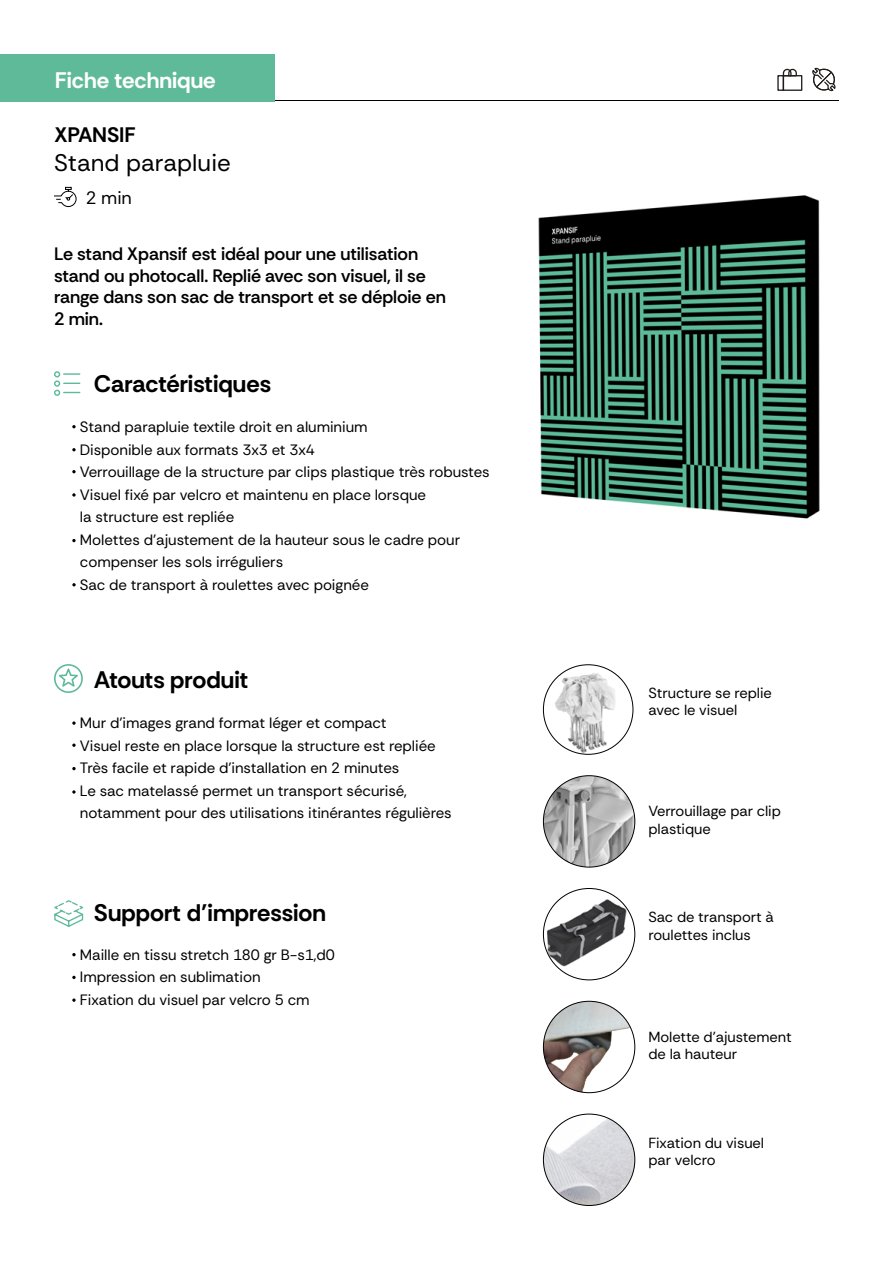
<style>
.page{position:relative;width:893px;height:1263px;background:#fff}
.page>*{position:absolute;margin:0;border:0;box-sizing:border-box;transform-origin:0 0}
.t1{font:700 24px "Rethink Sans";color:#000}
.t2{font:24px "Rethink Sans";color:#000}
.t3{font:700 22.5px "Rethink Sans";color:#fff}
.t4{font:700 21px "Rethink Sans";letter-spacing:-.01em;color:#000}
.t5{font:600 18px/21.6px "Rethink Sans";letter-spacing:-.005em;color:#000}
.t6{font:18px "Rethink Sans";color:#000}
.t7{font:15px/22.5px "Rethink Sans";letter-spacing:-.005em;color:#000}
.t8{font:14.7px/17.5px "Rethink Sans";letter-spacing:-.005em;color:#000}
</style>
<div class="page">
<hr style="left:275px;top:100px;width:564px;height:1px;background:#000">
<img style="left:543px;top:893px;width:92px;height:83px">
<img style="left:543px;top:776px;width:92px;height:91px;border-radius:46px">
<img style="left:548px;top:665px;width:81px;height:89px">
<div style="left:0;top:54px;width:275px;height:47px;background:#5eba99"></div>
<svg style="left:54px;top:187px;width:23px;height:20px"></svg>
<svg style="left:72px;top:425px;width:4px;height:3px"></svg>
<svg style="left:72px;top:448px;width:4px;height:3px"></svg>
<svg style="left:72px;top:470px;width:4px;height:3px"></svg>
<svg style="left:72px;top:493px;width:4px;height:4px"></svg>
<svg style="left:72px;top:539px;width:4px;height:3px"></svg>
<svg style="left:72px;top:721px;width:4px;height:4px"></svg>
<svg style="left:72px;top:767px;width:4px;height:3px"></svg>
<svg style="left:72px;top:790px;width:4px;height:4px"></svg>
<svg style="left:72px;top:953px;width:4px;height:3px"></svg>
<svg style="left:72px;top:976px;width:4px;height:3px"></svg>
<svg style="left:72px;top:998px;width:4px;height:4px"></svg>
<svg style="left:54px;top:371px;width:27px;height:25px"></svg>
<svg style="left:54px;top:664px;width:29px;height:29px"></svg>
<svg style="left:54px;top:900px;width:30px;height:27px"></svg>
<svg style="left:72px;top:743px;width:4px;height:4px"></svg>
<img style="left:538px;top:195px;width:282px;height:324px">
<svg style="left:782px;top:68px;width:15px;height:7px"></svg>
<div style="left:783px;top:75px;width:19px;height:16px;border:1px solid #1f1c1a"></div>
<div style="left:777px;top:75px;width:7px;height:16px;border:1px solid #1f1c1a"></div>
<svg style="left:812px;top:67px;width:24px;height:25px"></svg>
<svg style="left:72px;top:583px;width:4px;height:3px"></svg>
<img style="left:543px;top:1114px;width:92px;height:91px;border-radius:46px">
<img style="left:543px;top:1001px;width:92px;height:92px;border-radius:46px">
<h2 class="t3" style="left:55px;top:66px;width:162px">Fiche technique</h2>
<h3 class="t4" style="left:54px;top:122px;width:83px">XPANSIF</h3>
<h1 class="t2" style="left:54px;top:148px;width:178px">Stand parapluie</h1>
<p class="t6" style="left:86px;top:186px;width:48px">2 min</p>
<p class="t5" style="left:54px;top:243px;width:393px">Le stand Xpansif est idéal pour une utilisation stand ou photocall. Replié avec son visuel, il se range dans son sac de transport et se déploie en 2 min.</p>
<h1 class="t1" style="left:94px;top:368px;width:179px">Caractéristiques</h1>
<p class="t7" style="left:80px;top:416px;width:411px">Stand parapluie textile droit en aluminium<br>Disponible aux formats 3x3 et 3x4<br>Verrouillage de la structure par clips plastique très robustes Visuel fixé par velcro et maintenu en place lorsque<br>la structure est repliée<br>Molettes d’ajustement de la hauteur sous le cadre pour compenser les sols irréguliers<br>Sac de transport à roulettes avec poignée</p>
<h1 class="t1" style="left:94px;top:664px;width:156px">Atouts produit</h1>
<p class="t7" style="left:80px;top:712px;width:373px">Mur d’images grand format léger et compact<br>Visuel reste en place lorsque la structure est repliée Très facile et rapide d’installation en 2 minutes<br>Le sac matelassé permet un transport sécurisé, notamment pour des utilisations itinérantes régulières</p>
<h1 class="t1" style="left:94px;top:897px;width:234px">Support d’impression</h1>
<p class="t7" style="left:80px;top:943px;width:256px">Maille en tissu stretch 180 gr B-s1,d0<br>Impression en sublimation<br>Fixation du visuel par velcro 5 cm</p>
<p class="t8" style="left:648px;top:683px;width:125px">Structure se replie avec le visuel</p>
<p class="t8" style="left:648px;top:802px;width:134px">Verrouillage par clip plastique</p>
<p class="t8" style="left:648px;top:908px;width:127px">Sac de transport à roulettes inclus</p>
<p class="t8" style="left:648px;top:1027px;width:145px">Molette d’ajustement de la hauteur</p>
<p class="t8" style="left:648px;top:1134px;width:117px">Fixation du visuel par velcro</p>
</div>
